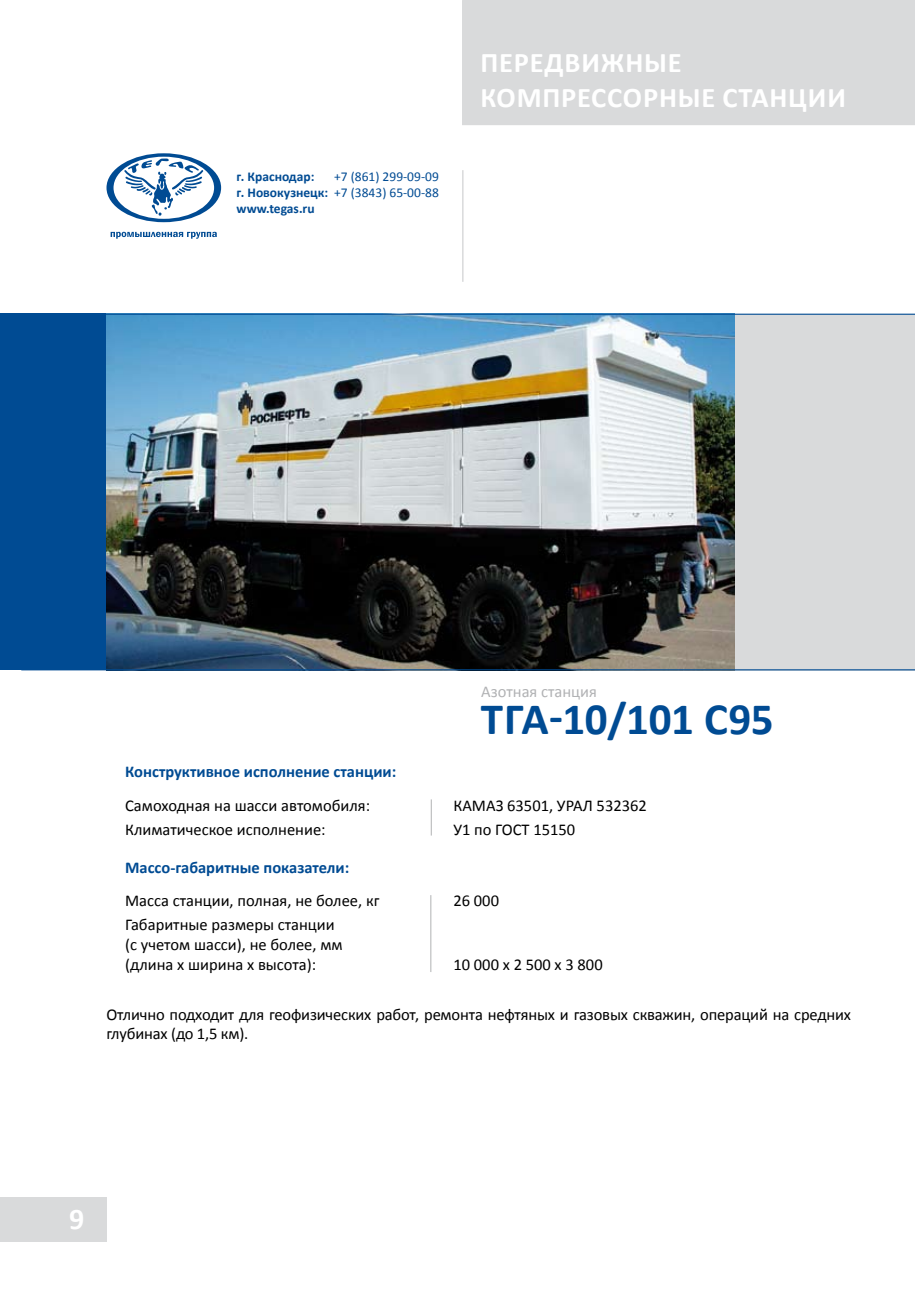
<style>
.page{position:relative;width:915px;height:1306px;background:#fff}
.page>*{position:absolute;margin:0;border:0;box-sizing:border-box;transform-origin:0 0}
.t1{font:700 45px "Calibri";letter-spacing:-.01em;color:#004b93}
.t2{font:700 30px "Calibri";color:#fff}
.t3{font:700 28.5px/34.2px "Calibri";color:#fff}
.t4{font:16.5px/19.8px "Calibri";color:#000}
.t5{font:700 16.5px "Calibri";color:#004b93}
.t6{font:16.5px "Calibri";color:#b1b2b4}
.t7{font:13.5px/16.2px "Calibri";color:#004b93;text-align:justify}
.t8{font:700 13.5px "Calibri";color:#004b93}
.s1{font-weight:700}
</style>
<div class="page">
<div style="left:0;top:314px;width:106px;height:356px;background:#004b93"></div>
<div style="left:462px;top:1px;width:452px;height:123px;background:#d9dadb"></div>
<div style="left:462px;top:0;width:452px;height:125px;border:2px solid #d9dadb"></div>
<hr style="left:462px;top:170px;width:1px;height:112px;background:#d9dadb">
<div style="left:0;top:1197px;width:106px;height:45px;background:#d9dadb"></div>
<div style="left:734px;top:314px;width:180px;height:356px;background:#d9dadb"></div>
<svg style="left:111px;top:232px;width:106px;height:7px"></svg>
<svg style="left:106px;top:153px;width:115px;height:69px"></svg>
<hr style="left:914px;top:314px;width:1px;height:356px;background:#d9dadb">
<svg style="left:914px;top:0;width:1px;height:125px"></svg>
<img style="left:106px;top:315px;width:628px;height:354px">
<hr style="left:431px;top:799px;width:1px;height:36px;background:#b1b2b4">
<hr style="left:430px;top:895px;width:1px;height:77px;background:#b1b2b4">
<hr style="left:21px;top:314px;width:893px;height:1px;background:#004b93">
<hr style="left:21px;top:669px;width:893px;height:1px;background:#004b93">
<p class="t7" style="left:236px;top:168px;width:204px;text-indent:97px">+7 (861) 299-09-09 <span class="s1">г. Новокузнецк:</span> +7 (3843) 65-00-88 <span class="s1">www.tegas.ru</span></p>
<p class="t8" style="left:236px;top:168px;width:79px">г. Краснодар:</p>
<h3 class="t3" style="left:480px;top:46px;width:38px">Передвижные компрессорные</h3>
<h3 class="t3" style="left:499px;top:46px;width:19px">ее</h3>
<h3 class="t3" style="left:480px;top:80px;width:19px">орес</h3>
<h3 class="t3" style="left:722px;top:80px;width:19px">и</h3>
<h3 class="t3" style="left:722px;top:80px;width:19px">станции</h3>
<p class="t6" style="left:481px;top:681px;width:117px">Азотная станция</p>
<h1 class="t1" style="left:480px;top:690px;width:294px">ТГА-10/101 С95</h1>
<p class="t5" style="left:125px;top:761px;width:272px">Конструктивное исполнение станции:</p>
<p class="t4" style="left:125px;top:795px;width:246px">Самоходная на шасси автомобиля:</p>
<p class="t4" style="left:453px;top:795px;width:195px">КАМАЗ 63501, УРАЛ 532362</p>
<p class="t4" style="left:125px;top:819px;width:202px">Климатическое исполнение:</p>
<p class="t4" style="left:453px;top:819px;width:123px">У1 по ГОСТ 15150</p>
<p class="t5" style="left:125px;top:856px;width:225px">Массо-габаритные показатели:</p>
<p class="t4" style="left:125px;top:890px;width:256px">Масса станции, полная, не более, кг</p>
<p class="t4" style="left:453px;top:890px;width:47px">26 000</p>
<p class="t4" style="left:125px;top:914px;width:219px">Габаритные размеры станции (с учетом шасси), не более, мм (длина х ширина х высота):</p>
<p class="t4" style="left:453px;top:954px;width:151px">10 000 х 2 500 х 3 800</p>
<p class="t4" style="left:106px;top:1004px;width:746px">Отлично подходит для геофизических работ, ремонта нефтяных и газовых скважин, операций на средних глубинах (до 1,5 км).</p>
<h2 class="t2" style="left:69px;top:1199px;width:17px">9</h2>
</div>
